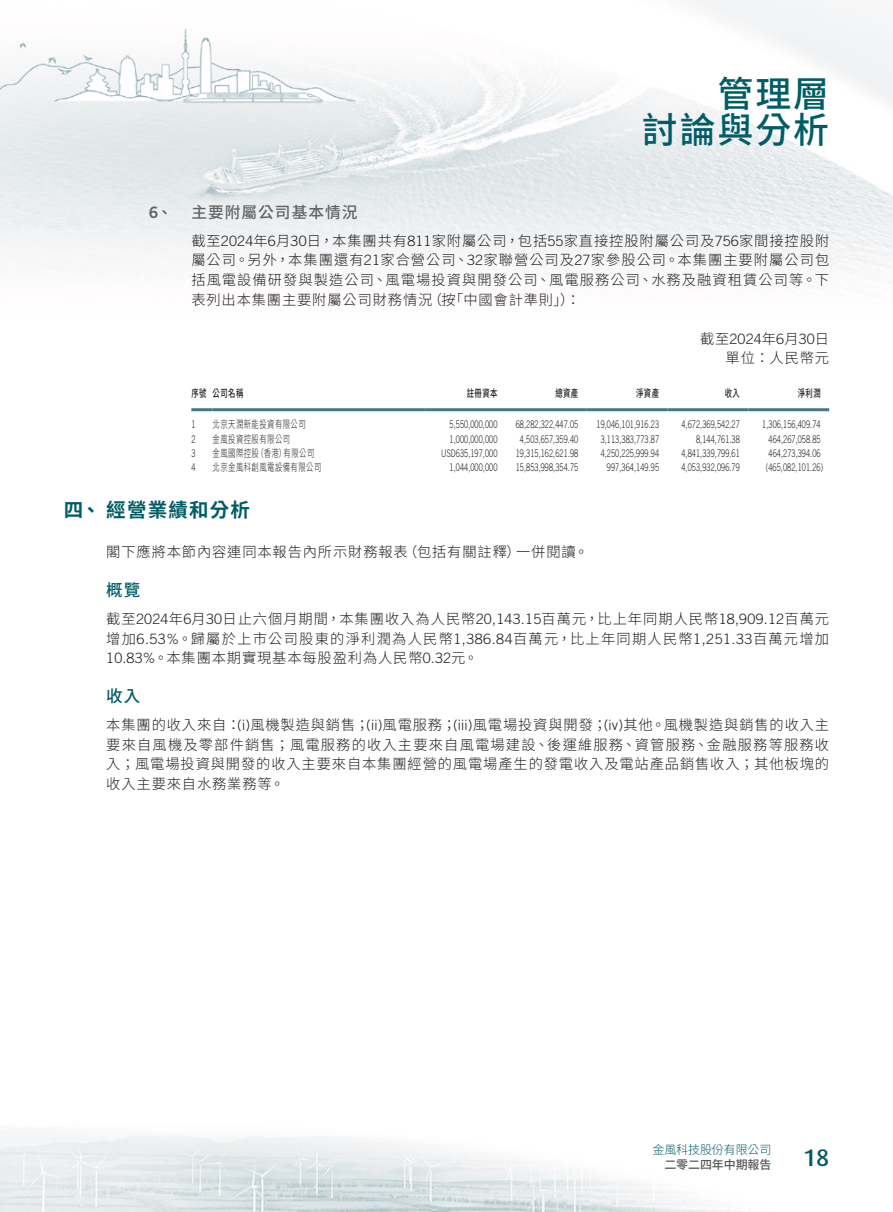
<style>
.page{position:relative;width:893px;height:1212px;background:#fff}
.page>*{position:absolute;margin:0;border:0;box-sizing:border-box;transform-origin:0 0}
.t1{font:500 36px/36px "Source Han Sans TC";letter-spacing:.05em;color:#005d67;text-align:right}
.t2{font:500 24px "Dax";color:#005d67}
.Heading_1{font:700 19.5px "Source Han Sans TC";letter-spacing:.06em;color:#005d67}
.Heading_2{font:500 16.5px "Source Han Sans TC";color:#005d67}
.Heading_3{font:500 15.75px "Source Han Sans TC";letter-spacing:.06em;color:#636366}
.Body_Text{font:300 14.25px/19.5px "Source Han Sans TC";letter-spacing:.06em;color:#231f20;text-align:justify}
.Body_Text-2{font:300 14.25px "Trade Gothic LT Std";letter-spacing:.01em;color:#231f20}
.t3{font:300 12px "Source Han Sans TC";letter-spacing:-.01em;color:#005d67}
.t4{font:500 12px "Source Han Sans TC";letter-spacing:-.01em;color:#57585a}
.Body_Text-3{font:300 10.5px "Trade Gothic LT Std";letter-spacing:.01em;color:#231f20;scale:.7 1}
.Body_Text-4{font:300 10.5px "Source Han Sans TC";letter-spacing:.06em;color:#231f20;scale:.7 1}
.Body_Text-5{font:500 10.5px "Source Han Sans TC";letter-spacing:.06em;color:#231f20;scale:.7 1}
.s1{font-family:"Trade Gothic LT Std Bd 2";font-weight:400}
.s2{font-family:"Trade Gothic LT Std"}
.s3{font-family:"Source Han Sans TC"}
</style>
<div class="page">
<img style="left:0;top:0;width:893px;height:1212px">
<hr style="left:191px;top:408px;width:22px;height:3px;background:#427a83">
<hr style="left:213px;top:408px;width:212px;height:3px;background:#427a83">
<hr style="left:425px;top:408px;width:81px;height:3px;background:#427a83">
<hr style="left:506px;top:408px;width:81px;height:3px;background:#427a83">
<hr style="left:587px;top:408px;width:81px;height:3px;background:#427a83">
<hr style="left:668px;top:408px;width:80px;height:3px;background:#427a83">
<hr style="left:748px;top:408px;width:81px;height:3px;background:#427a83">
<p class="Heading_3" style="left:149px;top:203px;width:25px">、<span class="s1">6</span></p>
<p class="Heading_3" style="left:191px;top:203px;width:168px">主要附屬公司基本情況</p>
<h1 class="t1" style="left:642px;top:77px;width:189px">管理層<br>討論與分析</h1>
<p class="Body_Text" style="left:191px;top:231px;width:639px">截至<span class="s2">2024</span>年月<span class="s2">6 30</span>日，本集團共有<span class="s2">811</span>家附屬公司，包括<span class="s2">55</span>家直接控股附屬公司及<span class="s2">756</span>家間接控股附</p>
<p class="Body_Text" style="left:191px;top:251px;width:639px">屬公司。另外，本集團還有<span class="s2">21</span>家合營公司、<span class="s2">32</span>家聯營公司及<span class="s2">27</span>家參股公司。本集團主要附屬公司包</p>
<p class="Body_Text" style="left:191px;top:270px;width:639px">括風電設備研發與製造公司、風電場投資與開發公司、風電服務公司、水務及融資租賃公司等。下</p>
<p class="Body_Text" style="left:428px;top:290px;width:154px">（「按中國會計準則 ：(「</p>
<p class="Body_Text" style="left:191px;top:290px;width:243px">表列出本集團主要附屬公司財務情況</p>
<p class="Body_Text-5" style="left:191px;top:387px;width:23px">序號</p>
<p class="Body_Text-5" style="left:213px;top:387px;width:45px">公司名稱</p>
<p class="Body_Text-5" style="left:467px;top:387px;width:45px">註冊資本</p>
<p class="Body_Text-5" style="left:555px;top:387px;width:34px">總資產</p>
<p class="Body_Text-5" style="left:636px;top:387px;width:34px">淨資產</p>
<p class="Body_Text-2" style="left:700px;top:330px;width:131px"><span class="s3">截至</span>2024<span class="s3">年月</span>6 30<span class="s3">日</span></p>
<p class="Body_Text" style="left:726px;top:348px;width:105px">單位：人民幣元</p>
<p class="Body_Text-5" style="left:798px;top:387px;width:34px">淨利潤</p>
<p class="Body_Text-5" style="left:725px;top:387px;width:23px">收入</p>
<p class="Body_Text-3" style="left:191px;top:418px;width:7px">1</p>
<p class="Body_Text-4" style="left:213px;top:419px;width:135px">北京天潤新能投資有限公司</p>
<p class="Body_Text-3" style="left:450px;top:418px;width:70px">5,550,000,000</p>
<p class="Body_Text-3" style="left:516px;top:418px;width:91px">68,282,322,447.05</p>
<p class="Body_Text-3" style="left:596px;top:418px;width:91px">19,046,101,916.23</p>
<p class="Body_Text-3" style="left:681px;top:418px;width:85px">4,672,369,542.27</p>
<p class="Body_Text-3" style="left:762px;top:418px;width:85px">1,306,156,409.74</p>
<p class="Body_Text-3" style="left:191px;top:433px;width:7px">2</p>
<p class="Body_Text-4" style="left:213px;top:433px;width:112px">金風投資控股有限公司</p>
<p class="Body_Text-3" style="left:450px;top:433px;width:70px">1,000,000,000</p>
<p class="Body_Text-3" style="left:520px;top:433px;width:85px">4,503,657,359.40</p>
<p class="Body_Text-3" style="left:601px;top:433px;width:85px">3,113,383,773.87</p>
<p class="Body_Text-3" style="left:696px;top:433px;width:64px">8,144,761.38</p>
<p class="Body_Text-3" style="left:768px;top:433px;width:76px">464,267,058.85</p>
<p class="Body_Text-3" style="left:191px;top:447px;width:7px">3</p>
<p class="Body_Text-4" style="left:257px;top:447px;width:44px">（香港）</p>
<p class="Body_Text-4" style="left:213px;top:447px;width:68px">金風國際控股</p>
<p class="Body_Text-4" style="left:284px;top:447px;width:45px">有限公司</p>
<p class="Body_Text-3" style="left:441px;top:447px;width:82px">USD635,197,000</p>
<p class="Body_Text-3" style="left:516px;top:447px;width:91px">19,315,162,621.98</p>
<p class="Body_Text-3" style="left:601px;top:447px;width:85px">4,250,225,999.94</p>
<p class="Body_Text-3" style="left:681px;top:447px;width:85px">4,841,339,799.61</p>
<p class="Body_Text-3" style="left:768px;top:447px;width:76px">464,273,394.06</p>
<p class="Body_Text-4" style="left:213px;top:461px;width:157px">北京金風科創風電設備有限公司</p>
<p class="Body_Text-3" style="left:191px;top:461px;width:7px">4</p>
<p class="Heading_1" style="left:64px;top:498px;width:188px">四、經營業績和分析</p>
<p class="Body_Text-3" style="left:450px;top:461px;width:70px">1,044,000,000</p>
<p class="Body_Text-3" style="left:516px;top:461px;width:91px">15,853,998,354.75</p>
<p class="Body_Text-3" style="left:607px;top:461px;width:76px">997,364,149.95</p>
<p class="Body_Text-3" style="left:681px;top:461px;width:85px">4,053,932,096.79</p>
<p class="Body_Text-3" style="left:766px;top:461px;width:83px">)465,082,101.26(</p>
<p class="Body_Text" style="left:106px;top:543px;width:303px">閣下應將本節內容連同本報告內所示財務報表</p>
<p class="Heading_2" style="left:106px;top:581px;width:36px">概覽</p>
<p class="Body_Text" style="left:106px;top:610px;width:724px">截至<span class="s2">2024</span>年月<span class="s2">6 30</span>日止六個月期間，本集團收入為人民幣<span class="s2">20,143.15</span>百萬元，比上年同期人民幣<span class="s2">18,909.12</span>百萬元增加<span class="s2">6.53%</span>。歸屬於上市公司股東的淨利潤為人民幣<span class="s2">1,386.84</span>百萬元，比上年同期人民幣<span class="s2">1,251.33</span>百萬元增加<span class="s2">10.83%</span>。本集團本期實現基本每股盈利為人民幣<span class="s2">0.32</span>元。</p>
<p class="Heading_2" style="left:106px;top:687px;width:36px">收入</p>
<p class="Body_Text" style="left:237px;top:716px;width:593px"><span class="s2">)i(</span> 風機製造與銷售；<span class="s2">( )i i</span> 風電服務；<span class="s2">(iii)</span>風電場投資與開發；<span class="s2">(iv)</span>其他。風機製造與銷售的收入主</p>
<p class="Body_Text" style="left:403px;top:543px;width:119px">（包括有關註釋）</p>
<p class="Body_Text" style="left:516px;top:543px;width:74px">一併閱讀。</p>
<p class="Body_Text" style="left:106px;top:716px;width:724px;text-align:left">本集團的收入來自：<br>要來自風機及零部件銷售；風電服務的收入主要來自風電場建設、後運維服務、資管服務、金融服務等服務收入；風電場投資與開發的收入主要來自本集團經營的風電場產生的發電收入及電站產品銷售收入；其他板塊的收入主要來自水務業務等。</p>
<p class="t3" style="left:652px;top:1143px;width:120px">金風科技股份有限公司</p>
<h2 class="t2" style="left:803px;top:1144px;width:27px">18</h2>
<p class="t4" style="left:664px;top:1158px;width:109px">二零二四年中期報告</p>
</div>
